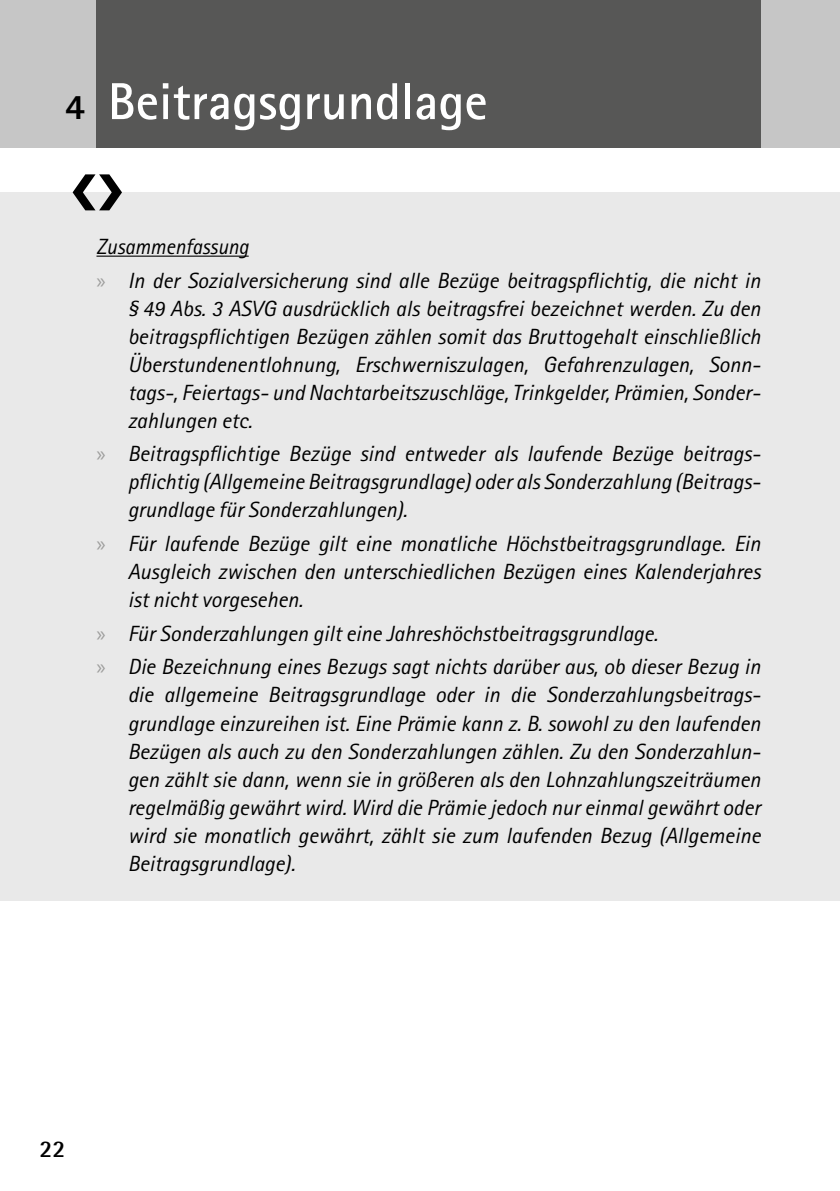
<style>
.page{position:relative;width:840px;height:1191px;background:#fff}
.page>*{position:absolute;margin:0;border:0;box-sizing:border-box;transform-origin:0 0}
.t1{font:700 52px "Rotis Sans Serif Std";color:#fff}
.t2{font:700 24px "Rotis Semi Sans Std";color:#000}
.t3{font:italic 22px/28px "Rotis Sans Serif Std";color:#000;text-align:justify}
.t4{font:italic 22px/33.6px "Rotis Sans Serif Std";color:#000;scale:.95 1}
.s1{font-weight:800;font-size:36px;color:#000}
.s2{font-family:"Myriad Pro";font-style:normal;color:#9d9d9c}
</style>
<div class="page">
<div style="left:0;top:0;width:839px;height:147px;background:#c6c6c6"></div>
<div style="left:96px;top:0;width:664px;height:147px;background:#575756"></div>
<div style="left:0;top:192px;width:839px;height:708px;background:#e9e9e9"></div>
<svg style="left:73px;top:174px;width:49px;height:36px"></svg>
<hr style="left:96px;top:256px;width:152px;height:1px;background:#000">
<h1 class="t1" style="left:65px;top:69px;width:424px"><span class="s1">4</span> Beitragsgrundlage</h1>
<p class="t4" style="left:96px;top:230px;width:700px">Zusammenfassung<br><span class="s2">x</span> In der Sozialversicherung sind alle Bezüge beitragspflichtig, die nicht in</p>
<p class="t3" style="left:128px;top:294px;width:634px">§ 49 Abs. 3 ASVG ausdrücklich als beitragsfrei bezeichnet werden. Zu den beitragspflichtigen Bezügen zählen somit das Bruttogehalt einschließlich Überstundenentlohnung, Erschwerniszulagen, Gefahrenzulagen, Sonn&shy;tags-, Feiertags- und Nachtarbeitszuschläge, Trinkgelder, Prämien, Sonder&shy;zahlungen etc.</p>
<p class="t3" style="left:128px;top:440px;width:634px;text-indent:-31px"><span class="s2">x</span> Beitragspflichtige Bezüge sind entweder als laufende Bezüge beitrags&shy;pflichtig (Allgemeine Beitragsgrundlage) oder als Sonderzahlung (Beitrags&shy;grundlage für Sonderzahlungen).</p>
<p class="t3" style="left:128px;top:530px;width:634px;text-indent:-31px"><span class="s2">x</span> Für laufende Bezüge gilt eine monatliche Höchstbeitragsgrundlage. Ein Ausgleich zwischen den unterschiedlichen Bezügen eines Kalenderjahres ist nicht vorgesehen.</p>
<p class="t3" style="left:96px;top:617px;width:665px;line-height:33.6px"><span class="s2">x</span> Für Sonderzahlungen gilt eine Jahreshöchstbeitragsgrundlage.<br><span class="s2">x</span> Die Bezeichnung eines Bezugs sagt nichts darüber aus, ob dieser Bezug in</p>
<p class="t3" style="left:128px;top:681px;width:634px">die allgemeine Beitragsgrundlage oder in die Sonderzahlungsbeitrags&shy;grundlage einzureihen ist. Eine Prämie kann z. B. sowohl zu den laufenden Bezügen als auch zu den Sonderzahlungen zählen. Zu den Sonderzahlun&shy;gen zählt sie dann, wenn sie in größeren als den Lohnzahlungszeiträumen regelmäßig gewährt wird. Wird die Prämie jedoch nur einmal gewährt oder wird sie monatlich gewährt, zählt sie zum laufenden Bezug (Allgemeine Beitragsgrundlage).</p>
<p class="t2" style="left:40px;top:1133px;width:27px">22</p>
</div>
